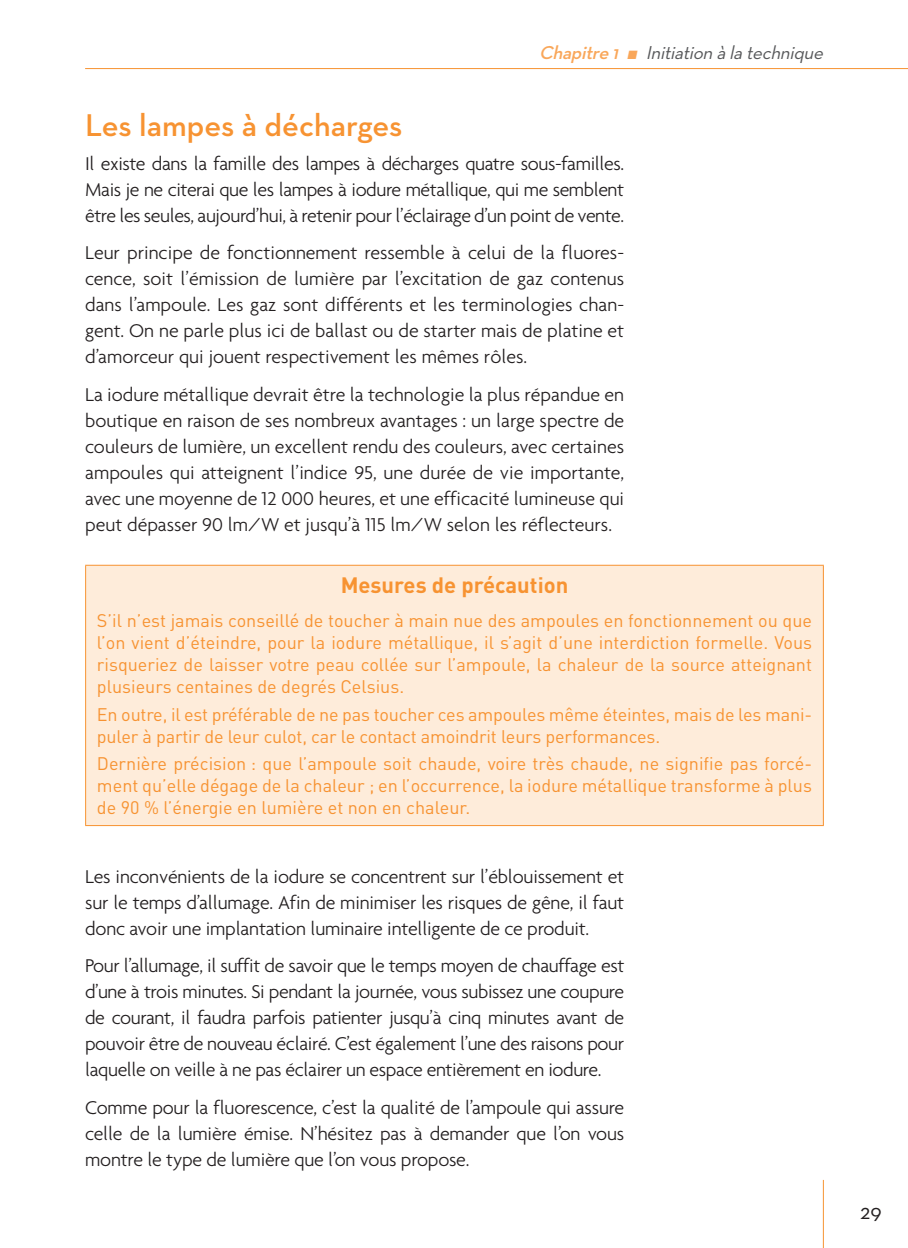
<style>
.page{position:relative;width:908px;height:1248px;background:#fff}
.page>*{position:absolute;margin:0;border:0;box-sizing:border-box;transform-origin:0 0}
._04_Titre_1{font:600 32px "Neutra Text";color:#f79332}
.EE_Encadre1_Titre{font:700 22px "DINOT";color:#f79332}
.t1{font:22px "Neutra Text";color:#231f20}
.XX_Texte_Courant{font:300 20px/26px "Agenda";letter-spacing:-.01em;color:#231f20;text-align:justify}
.t2{font:italic 19px "Neutra Text";color:#57585a}
.EE_Encadre1_Texte{font:18px/22px "DINOT";letter-spacing:-.01em;color:#f79332;text-align:justify}
.s1{font-weight:600;color:#f9a75a}
.s2{color:#f9a75a}
</style>
<div class="page">
<hr style="left:822px;top:1179px;width:1px;height:68px;background:#f79332">
<hr style="left:85px;top:68px;width:822px;height:1px;background:#f79332">
<div style="left:86px;top:565px;width:737px;height:260px;background:#feecda"></div>
<hr style="left:85px;top:564px;width:738px;height:1px;background:#f79332">
<hr style="left:85px;top:565px;width:1px;height:260px;background:#f79332">
<hr style="left:822px;top:565px;width:1px;height:260px;background:#f79332">
<hr style="left:85px;top:825px;width:738px;height:1px;background:#f79332">
<p class="t2" style="left:539px;top:41px;width:290px"><span class="s1">Chapitre 1</span> <span class="s2">■</span> Initiation à la technique</p>
<p class="_04_Titre_1" style="left:85px;top:105px;width:319px">Les lampes à décharges</p>
<p class="XX_Texte_Courant" style="left:85px;top:150px;width:540px">Il existe dans la famille des lampes à décharges quatre sous-familles.<br>Mais je ne citerai que les lampes à iodure métallique, qui me semblent être les seules, aujourd’hui, à retenir pour l’éclairage d’un point de vente.</p>
<p class="XX_Texte_Courant" style="left:85px;top:239px;width:540px">Leur principe de fonctionnement ressemble à celui de la fluores&shy;cence, soit l’émission de lumière par l’excitation de gaz contenus dans l’ampoule. Les gaz sont différents et les terminologies chan&shy;gent. On ne parle plus ici de ballast ou de starter mais de platine et d’amorceur qui jouent respectivement les mêmes rôles.</p>
<p class="XX_Texte_Courant" style="left:85px;top:381px;width:540px">La iodure métallique devrait être la technologie la plus répandue en boutique en raison de ses nombreux avantages : un large spectre de couleurs de lumière, un excellent rendu des couleurs, avec certaines ampoules qui atteignent l’indice 95, une durée de vie importante, avec une moyenne de 12 000 heures, et une efficacité lumineuse qui peut dépasser 90 lm/W et jusqu’à 115 lm/W selon les réflecteurs.</p>
<p class="EE_Encadre1_Titre" style="left:340px;top:571px;width:229px">Mesures de précaution</p>
<p class="EE_Encadre1_Texte" style="left:97px;top:609px;width:716px">S’il n’est jamais conseillé de toucher à main nue des ampoules en fonctionnement ou que l’on vient d’éteindre, pour la iodure métallique, il s’agit d’une interdiction formelle. Vous risqueriez de laisser votre peau collée sur l’ampoule, la chaleur de la source atteignant plusieurs centaines de degrés Celsius.</p>
<p class="EE_Encadre1_Texte" style="left:97px;top:702px;width:716px">En outre, il est préférable de ne pas toucher ces ampoules même éteintes, mais de les mani&shy;puler à partir de leur culot, car le contact amoindrit leurs performances.</p>
<p class="EE_Encadre1_Texte" style="left:97px;top:752px;width:716px">Dernière précision : que l’ampoule soit chaude, voire très chaude, ne signifie pas forcé&shy;ment qu’elle dégage de la chaleur ; en l’occurrence, la iodure métallique transforme à plus de 90 % l’énergie en lumière et non en chaleur.</p>
<p class="XX_Texte_Courant" style="left:85px;top:862px;width:540px">Les inconvénients de la iodure se concentrent sur l’éblouissement et sur le temps d’allumage. Afin de minimiser les risques de gêne, il faut donc avoir une implantation luminaire intelligente de ce produit.</p>
<p class="XX_Texte_Courant" style="left:85px;top:952px;width:540px">Pour l’allumage, il suffit de savoir que le temps moyen de chauffage est d’une à trois minutes. Si pendant la journée, vous subissez une coupure de courant, il faudra parfois patienter jusqu’à cinq minutes avant de pouvoir être de nouveau éclairé. C’est également l’une des raisons pour laquelle on veille à ne pas éclairer un espace entièrement en iodure.</p>
<p class="XX_Texte_Courant" style="left:85px;top:1093px;width:540px">Comme pour la fluorescence, c’est la qualité de l’ampoule qui assure celle de la lumière émise. N’hésitez pas à demander que l’on vous montre le type de lumière que l’on vous propose.</p>
<p class="t1" style="left:859px;top:1197px;width:23px">29</p>
</div>
